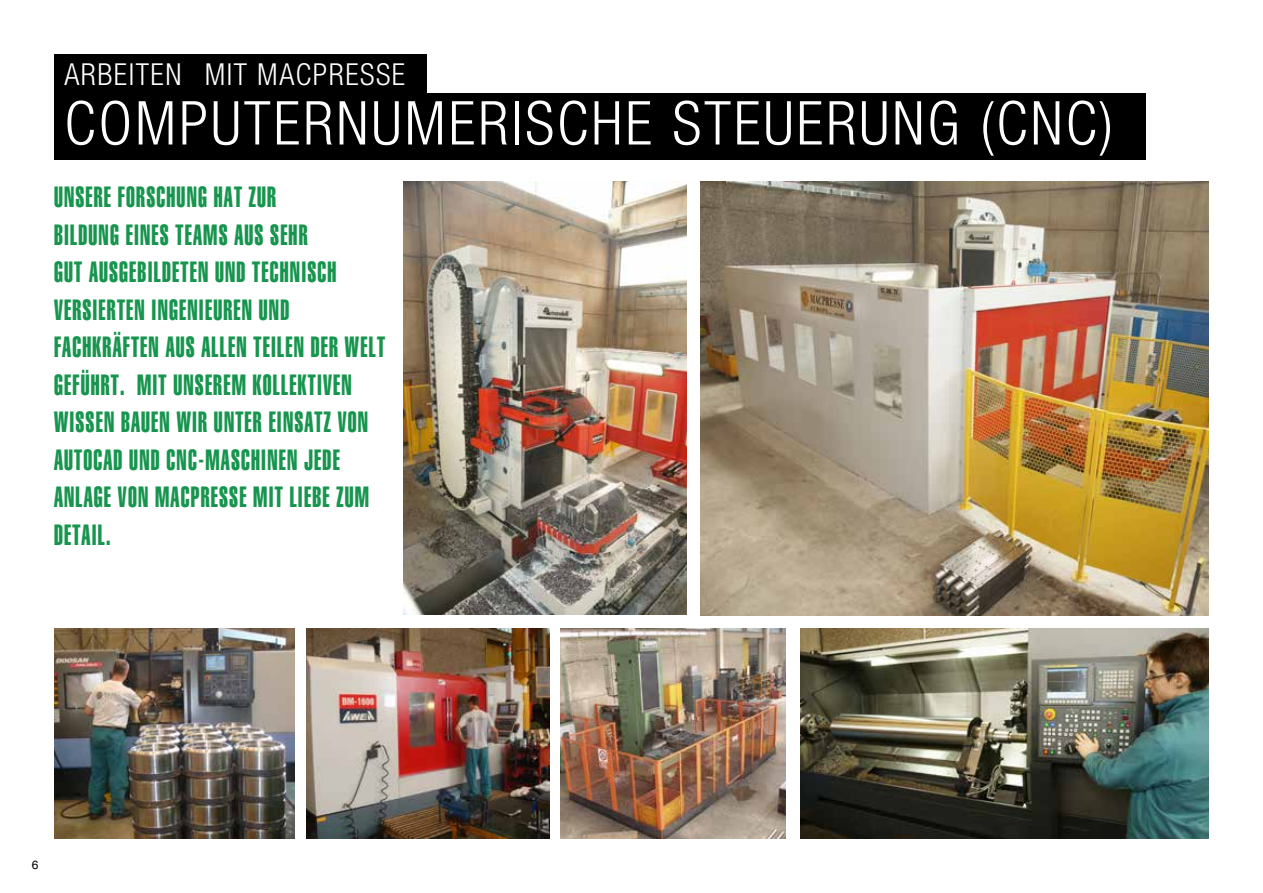
<style>
.page{position:relative;width:1263px;height:893px;background:#fff}
.page>*{position:absolute;margin:0;border:0;box-sizing:border-box;transform-origin:0 0}
.t1{font:300 condensed 60.6px "Helvetica Neue LT Std";letter-spacing:.05em;color:#fff}
.t2{font:300 condensed 30.3px "Helvetica Neue LT Std";letter-spacing:.05em;color:#fff}
.t3{font:28.8px/37.5px "Helvetica LT Std Extra Comp";letter-spacing:.05em;color:#17954e;scale:.83 1}
.t4{font:12px "Helvetica LT Std";color:#000}
</style>
<div class="page">
<img style="left:700px;top:182px;width:509px;height:434px">
<img style="left:404px;top:182px;width:283px;height:433px">
<div style="left:55px;top:54px;width:372px;height:39px;background:#000"></div>
<div style="left:55px;top:93px;width:1091px;height:67px;background:#000"></div>
<img style="left:307px;top:629px;width:242px;height:210px">
<img style="left:54px;top:629px;width:241px;height:210px">
<img style="left:800px;top:629px;width:409px;height:210px">
<img style="left:561px;top:629px;width:225px;height:210px">
<p class="t2" style="left:64px;top:56px;width:342px">ARBEITEN MIT MACPRESSE</p>
<h1 class="t1" style="left:64px;top:88px;width:1050px">COMPUTERNUMERISCHE STEUERUNG (CNC)</h1>
<p class="t3" style="left:54px;top:178px;width:400px">UNSERE FORSCHUNG HAT ZUR<br>BILDUNG EINES TEAMS AUS SEHR<br>GUT AUSGEBILDETEN UND TECHNISCH<br>VERSIERTEN INGENIEUREN UND<br>FACHKRÄFTEN AUS ALLEN TEILEN DER WELT<br>GEFÜHRT. MIT UNSEREM KOLLEKTIVEN<br>WISSEN BAUEN WIR UNTER EINSATZ VON<br>AUTOCAD UND CNC-MASCHINEN JEDE<br>ANLAGE VON MACPRESSE MIT LIEBE ZUM<br>DETAIL.</p>
<p class="t4" style="left:32px;top:858px;width:8px">6</p>
</div>
